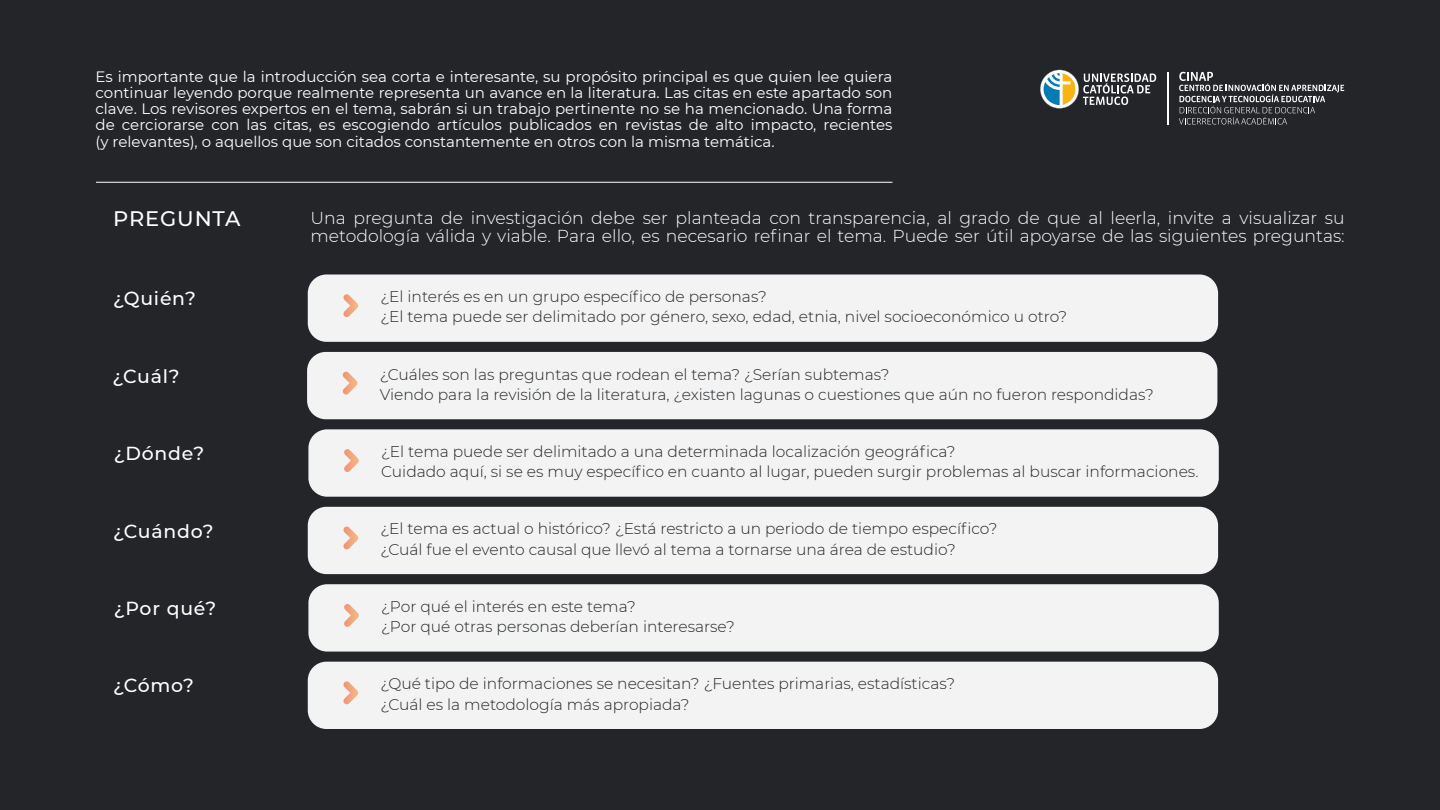
<style>
.page{position:relative;width:1440px;height:810px;background:#232528}
.page>*{position:absolute;margin:0;border:0;box-sizing:border-box;transform-origin:0 0}
.t1{font:500 21px "Montserrat";letter-spacing:.04em;color:#fff}
.t2{font:500 18.83px "Montserrat";letter-spacing:.04em;color:#fff}
.t3{font:300 17.25px/18.8px "Montserrat";color:#fff}
.t4{font:300 15.45px/20.2px "Montserrat";color:#232528}
.t5{font:15px/16.3px "Montserrat";color:#fff;text-align:justify}
</style>
<div class="page">
<div style="left:308px;top:274px;width:910px;height:68px;background:#f3f3f3;border-radius:19px"></div>
<hr style="left:1167px;top:72px;width:1px;height:52px;background:#fff">
<svg style="left:1040px;top:70px;width:116px;height:38px"></svg>
<svg style="left:1179px;top:72px;width:165px;height:53px"></svg>
<hr style="left:96px;top:182px;width:796px;height:1px;background:#fff">
<svg style="left:343px;top:294px;width:16px;height:23px"></svg>
<div style="left:307px;top:352px;width:910px;height:67px;background:#f3f3f3;border-radius:19px"></div>
<svg style="left:342px;top:372px;width:16px;height:23px"></svg>
<div style="left:308px;top:429px;width:911px;height:68px;background:#f3f3f3;border-radius:19px"></div>
<svg style="left:344px;top:449px;width:15px;height:23px"></svg>
<div style="left:308px;top:507px;width:910px;height:67px;background:#f3f3f3;border-radius:19px"></div>
<svg style="left:343px;top:527px;width:16px;height:23px"></svg>
<div style="left:308px;top:584px;width:911px;height:68px;background:#f3f3f3;border-radius:19px"></div>
<svg style="left:344px;top:604px;width:15px;height:23px"></svg>
<div style="left:308px;top:662px;width:910px;height:67px;background:#f3f3f3;border-radius:19px"></div>
<svg style="left:343px;top:681px;width:16px;height:24px"></svg>
<p class="t5" style="left:96px;top:68px;width:798px">Es importante que la introducción sea corta e interesante, su propósito principal es que quien lee quiera continuar leyendo porque realmente representa un avance en la literatura. Las citas en este apartado son clave. Los revisores expertos en el tema, sabrán si un trabajo pertinente no se ha mencionado. Una forma de cerciorarse con las citas, es escogiendo artículos publicados en revistas de alto impacto, recientes (y relevantes), o aquellos que son citados constantemente en otros con la misma temática.</p>
<h1 class="t1" style="left:113px;top:204px;width:129px">PREGUNTA</h1>
<p class="t3" style="left:310px;top:208px;width:1036px">Una pregunta de investigación debe ser planteada con transparencia, al grado de que al leerla, invite a visualizar su metodología válida y viable. Para ello, es necesario refinar el tema. Puede ser útil apoyarse de las siguientes preguntas:</p>
<p class="t2" style="left:113px;top:285px;width:84px">¿Quién?</p>
<p class="t4" style="left:380px;top:286px;width:688px">¿El interés es en un grupo específico de personas?<br>¿El tema puede ser delimitado por género, sexo, edad, etnia, nivel socioeconómico u otro?</p>
<p class="t2" style="left:112px;top:363px;width:69px">¿Cuál?</p>
<p class="t4" style="left:380px;top:364px;width:776px">¿Cuáles son las preguntas que rodean el tema? ¿Serían subtemas?<br>Viendo para la revisión de la literatura, ¿existen lagunas o cuestiones que aún no fueron respondidas?</p>
<p class="t2" style="left:114px;top:440px;width:92px">¿Dónde?</p>
<p class="t4" style="left:381px;top:441px;width:819px">¿El tema puede ser delimitado a una determinada localización geográfica?<br>Cuidado aquí, si se es muy específico en cuanto al lugar, pueden surgir problemas al buscar informaciones.</p>
<p class="t2" style="left:113px;top:518px;width:102px">¿Cuándo?</p>
<p class="t4" style="left:380px;top:518px;width:618px">¿El tema es actual o histórico? ¿Está restricto a un periodo de tiempo específico? ¿Cuál fue el evento causal que llevó al tema a tornarse una área de estudio?</p>
<p class="t2" style="left:114px;top:595px;width:104px">¿Por qué?</p>
<p class="t4" style="left:381px;top:596px;width:355px">¿Por qué el interés en este tema?<br>¿Por qué otras personas deberían interesarse?</p>
<p class="t2" style="left:113px;top:673px;width:82px">¿Cómo?</p>
<p class="t4" style="left:380px;top:673px;width:576px">¿Qué tipo de informaciones se necesitan? ¿Fuentes primarias, estadísticas? ¿Cuál es la metodología más apropiada?</p>
</div>
